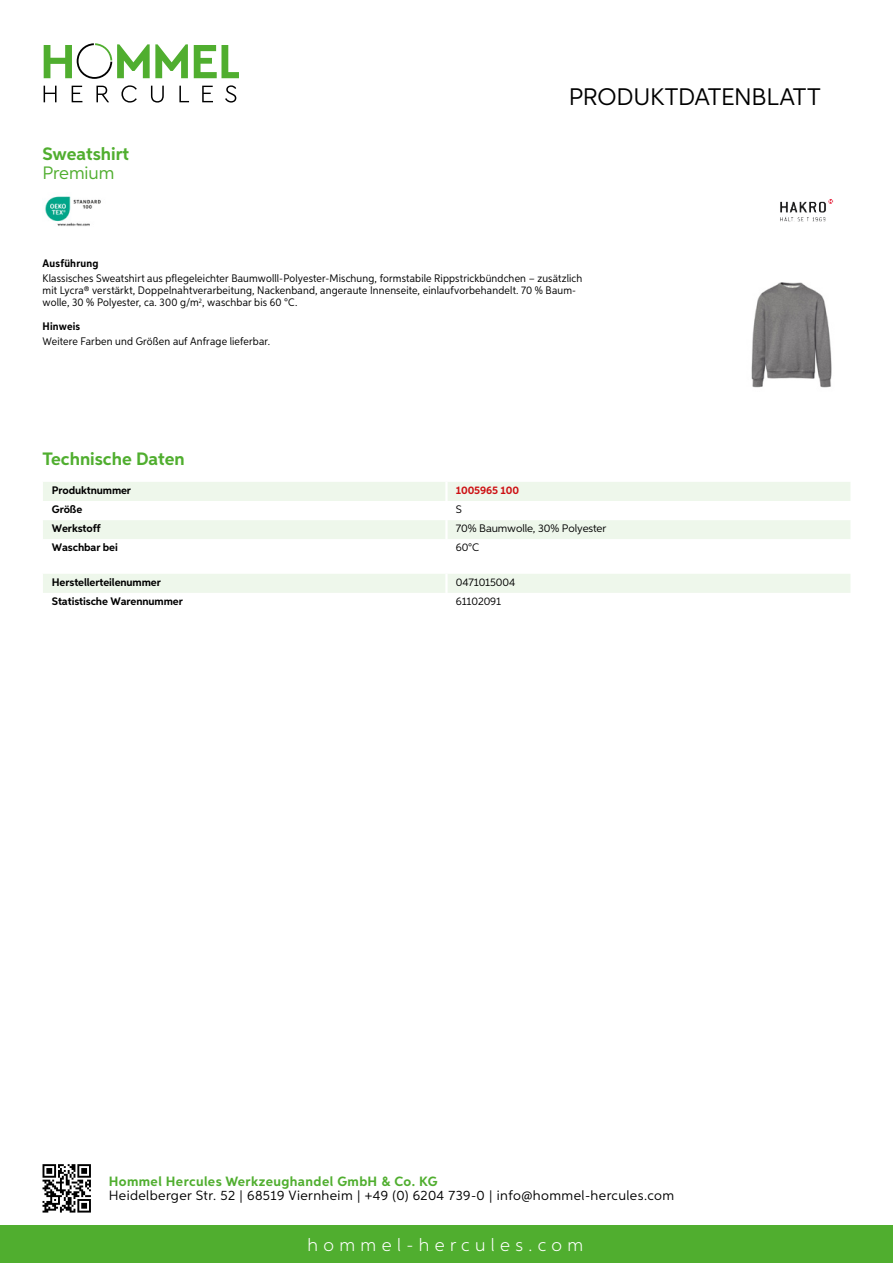
<style>
.page{position:relative;width:893px;height:1263px;background:#fff}
.page>*{position:absolute;margin:0;border:0;box-sizing:border-box;transform-origin:0 0}
.t1{font:24px "Aspira";letter-spacing:-.01em;color:#000}
.t2{font:700 18px "Aspira";color:#50ae2f}
.t3{font:300 18px "Aspira";letter-spacing:.3em;color:#fff}
.t4{font:18px "Aspira";color:#50ae2f}
.t5{font:13.5px "Aspira";letter-spacing:.03em;color:#000}
.t6{font:700 13.5px "Aspira";letter-spacing:.03em;color:#50ae2f}
.t7{font:10.95px/12px "Aspira Nar";letter-spacing:.015em;color:#000}
.t8{font:700 10.95px "Aspira";letter-spacing:-.01em;color:#000}
.t9{font:10.95px "Aspira";letter-spacing:-.01em;color:#000}
.t10{font:700 10.95px "Aspira Nar";letter-spacing:.02em;color:#000}
.t11{font:700 10.95px "Aspira";letter-spacing:-.01em;color:#cd1013}
</style>
<div class="page">
<div style="left:0;top:1226px;width:893px;height:37px;background:#50ae2f"></div>
<svg style="left:43px;top:1164px;width:48px;height:48px"></svg>
<svg style="left:194px;top:45px;width:45px;height:33px"></svg>
<svg style="left:44px;top:43px;width:144px;height:36px"></svg>
<svg style="left:44px;top:86px;width:13px;height:16px"></svg>
<svg style="left:72px;top:86px;width:10px;height:16px"></svg>
<svg style="left:96px;top:86px;width:13px;height:16px"></svg>
<svg style="left:121px;top:85px;width:16px;height:18px"></svg>
<svg style="left:151px;top:86px;width:13px;height:17px"></svg>
<svg style="left:179px;top:86px;width:10px;height:16px"></svg>
<svg style="left:202px;top:86px;width:11px;height:16px"></svg>
<svg style="left:225px;top:85px;width:11px;height:18px"></svg>
<div style="left:43px;top:482px;width:807px;height:19px;background:#eef7eb"></div>
<div style="left:43px;top:520px;width:807px;height:19px;background:#eef7eb"></div>
<hr style="left:445px;top:482px;width:3px;height:19px;background:#fff">
<hr style="left:445px;top:520px;width:3px;height:19px;background:#fff">
<div style="left:43px;top:574px;width:807px;height:19px;background:#eef7eb"></div>
<img style="left:45px;top:196px;width:56px;height:30px">
<img style="left:751px;top:282px;width:81px;height:106px">
<img style="left:780px;top:199px;width:54px;height:23px">
<h2 class="t2" style="left:43px;top:142px;width:88px">Sweatshirt</h2>
<h2 class="t4" style="left:43px;top:162px;width:74px">Premium</h2>
<h1 class="t1" style="left:569px;top:82px;width:253px">Produktdatenblatt</h1>
<p class="t10" style="left:43px;top:257px;width:58px">Ausführung</p>
<p class="t7" style="left:43px;top:273px;width:541px">Klassisches Sweatshirt aus pflegeleichter Baumwolll-Polyester-Mischung, formstabile Rippstrickbündchen – zusätzlich mit Lycra® verstärkt, Doppelnahtverarbeitung, Nackenband, angeraute Innenseite, einlaufvorbehandelt. 70 % Baum&shy;wolle, 30 % Polyester, ca. 300 g/m<sup>2</sup>, waschbar bis 60 °C.</p>
<p class="t10" style="left:43px;top:319px;width:39px">Hinweis</p>
<p class="t7" style="left:43px;top:335px;width:229px">Weitere Farben und Größen auf Anfrage lieferbar.</p>
<h2 class="t2" style="left:43px;top:448px;width:144px">Technische Daten</h2>
<p class="t8" style="left:52px;top:483px;width:81px">Produktnummer</p>
<p class="t11" style="left:456px;top:483px;width:65px">1005965 100</p>
<p class="t8" style="left:52px;top:502px;width:32px">Größe</p>
<p class="t9" style="left:456px;top:502px;width:8px">S</p>
<p class="t8" style="left:52px;top:521px;width:50px">Werkstoff</p>
<p class="t9" style="left:456px;top:522px;width:152px">70% Baumwolle, 30% Polyester</p>
<p class="t8" style="left:52px;top:541px;width:68px">Waschbar bei</p>
<p class="t9" style="left:456px;top:541px;width:25px">60°C</p>
<p class="t8" style="left:52px;top:575px;width:111px">Herstellerteilenummer</p>
<p class="t9" style="left:456px;top:575px;width:61px">0471015004</p>
<p class="t8" style="left:52px;top:594px;width:132px">Statistische Warennummer</p>
<p class="t9" style="left:456px;top:594px;width:47px">61102091</p>
<p class="t6" style="left:109px;top:1172px;width:330px">Hommel Hercules Werkzeughandel GmbH &amp; Co. KG</p>
<p class="t5" style="left:109px;top:1187px;width:567px">Heidelberger Str. 52 | 68519 Viernheim | +49 (0) 6204 739-0 | info@hommel-hercules.com</p>
<h2 class="t3" style="left:307px;top:1234px;width:277px">hommel-hercules.com</h2>
</div>
